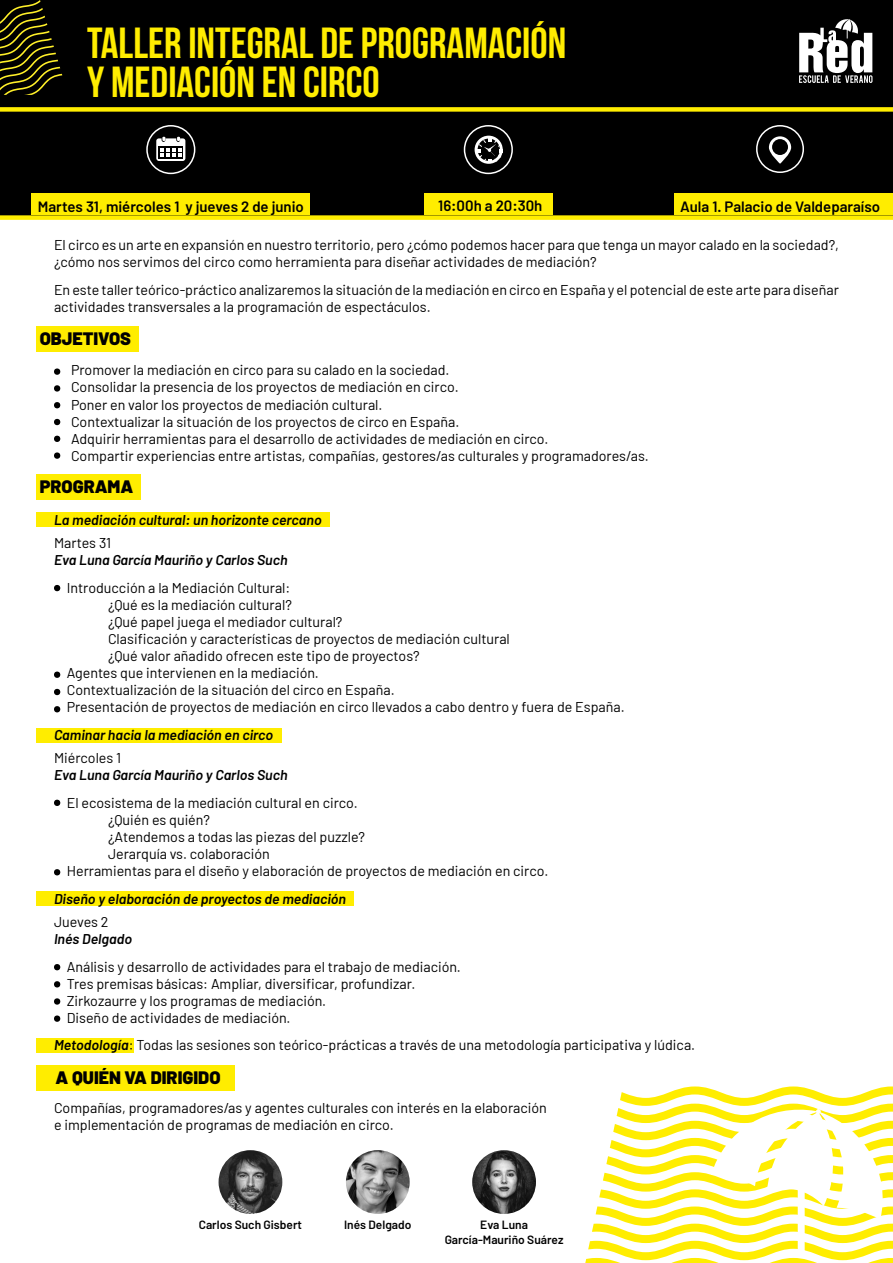
<style>
.page{position:relative;width:893px;height:1263px;background:#fff}
.page>*{position:absolute;margin:0;border:0;box-sizing:border-box;transform-origin:0 0}
.t1{font:700 43.5px "Bebas Neue";color:#ffed00}
.t2{font:900 18px "Barlow";color:#000}
.t3{font:600 15px "Barlow";color:#000}
.t4{font:14.25px/17.1px "Barlow";color:#000}
.t5{font:italic 600 14.25px "Barlow";color:#000}
.t6{font:600 12px "Barlow";color:#000}
.s1{font-weight:600;font-style:italic}
</style>
<div class="page">
<div style="left:36px;top:1038px;width:98px;height:15px;background:#ffed00"></div>
<div style="left:36px;top:891px;width:318px;height:15px;background:#ffed00"></div>
<div style="left:36px;top:728px;width:245px;height:15px;background:#ffed00"></div>
<div style="left:36px;top:327px;width:103px;height:25px;background:#ffed00"></div>
<div style="left:36px;top:512px;width:294px;height:15px;background:#ffed00"></div>
<div style="left:1px;top:0;width:892px;height:109px;background:#000"></div>
<svg style="left:0;top:0;width:62px;height:95px"></svg>
<svg style="left:799px;top:19px;width:73px;height:64px"></svg>
<svg style="left:0;top:107px;width:893px;height:113px;background:#1a1800"></svg>
<div style="left:464px;top:126px;width:48px;height:47px;background:#000;border-radius:50%"></div>
<div style="left:464px;top:125px;width:49px;height:49px;border:2px solid #fff;border-radius:50%"></div>
<div style="left:475px;top:136px;width:28px;height:28px;background:#fff;border-radius:50%"></div>
<svg style="left:478px;top:139px;width:24px;height:24px"></svg>
<div style="left:424px;top:193px;width:129px;height:22px;background:#ffed00"></div>
<div style="left:757px;top:126px;width:46px;height:46px;background:#000;border-radius:50%"></div>
<div style="left:756px;top:125px;width:48px;height:48px;border:2px solid #fff;border-radius:50%"></div>
<svg style="left:769px;top:136px;width:22px;height:28px"></svg>
<div style="left:772px;top:139px;width:16px;height:16px;background:#000;border-radius:50%"></div>
<div style="left:36px;top:475px;width:104px;height:25px;background:#ffed00"></div>
<div style="left:147px;top:126px;width:48px;height:47px;background:#000;border-radius:50%"></div>
<div style="left:146px;top:125px;width:49px;height:49px;border:2px solid #fff;border-radius:50%"></div>
<svg style="left:156px;top:137px;width:29px;height:24px"></svg>
<div style="left:32px;top:193px;width:278px;height:22px;background:#ffed00"></div>
<div style="left:36px;top:1065px;width:199px;height:25px;background:#ffed00"></div>
<img style="left:472px;top:1150px;width:64px;height:64px;border-radius:32px">
<img style="left:219px;top:1150px;width:63px;height:64px;border-radius:32px">
<img style="left:346px;top:1150px;width:64px;height:64px;border-radius:32px">
<svg style="left:585px;top:1086px;width:308px;height:177px"></svg>
<svg style="left:711px;top:1103px;width:180px;height:152px"></svg>
<svg style="left:54px;top:368px;width:6px;height:7px"></svg>
<svg style="left:54px;top:385px;width:6px;height:7px"></svg>
<svg style="left:54px;top:402px;width:6px;height:6px"></svg>
<svg style="left:54px;top:419px;width:6px;height:6px"></svg>
<svg style="left:54px;top:436px;width:6px;height:6px"></svg>
<svg style="left:54px;top:452px;width:6px;height:7px"></svg>
<svg style="left:54px;top:585px;width:6px;height:6px"></svg>
<svg style="left:54px;top:671px;width:6px;height:7px"></svg>
<svg style="left:54px;top:689px;width:6px;height:6px"></svg>
<svg style="left:54px;top:706px;width:6px;height:6px"></svg>
<svg style="left:54px;top:800px;width:6px;height:6px"></svg>
<svg style="left:54px;top:869px;width:6px;height:6px"></svg>
<svg style="left:54px;top:964px;width:6px;height:6px"></svg>
<svg style="left:54px;top:981px;width:6px;height:6px"></svg>
<svg style="left:54px;top:998px;width:6px;height:7px"></svg>
<svg style="left:54px;top:1015px;width:6px;height:7px"></svg>
<div style="left:674px;top:193px;width:219px;height:22px;background:#ffed00"></div>
<p class="t1" style="left:87px;top:19px;width:481px">TALLER INTEGRAL DE PROGRAMACIÓN</p>
<p class="t1" style="left:87px;top:58px;width:294px">Y MEDIACIÓN EN CIRCO</p>
<p class="t3" style="left:38px;top:197px;width:268px">Martes 31, miércoles 1 y jueves 2 de junio</p>
<p class="t3" style="left:438px;top:197px;width:106px">16:00h a 20:30h</p>
<p class="t3" style="left:680px;top:197px;width:202px">Aula 1. Palacio de Valdeparaíso</p>
<p class="t4" style="left:54px;top:235px;width:786px">El circo es un arte en expansión en nuestro territorio, pero ¿cómo podemos hacer para que tenga un mayor calado en la sociedad?, ¿cómo nos servimos del circo como herramienta para diseñar actividades de mediación?</p>
<p class="t4" style="left:54px;top:280px;width:786px">En este taller teórico-práctico analizaremos la situación de la mediación en circo en España y el potencial de este arte para diseñar actividades transversales a la programación de espectáculos.</p>
<p class="t2" style="left:40px;top:325px;width:93px">OBJETIVOS</p>
<p class="t4" style="left:71px;top:361px;width:380px">Promover la mediación en circo para su calado en la sociedad.</p>
<p class="t4" style="left:71px;top:378px;width:389px">Consolidar la presencia de los proyectos de mediación en circo.</p>
<p class="t4" style="left:71px;top:395px;width:313px">Poner en valor los proyectos de mediación cultural.</p>
<p class="t4" style="left:71px;top:412px;width:390px">Contextualizar la situación de los proyectos de circo en España.</p>
<p class="t4" style="left:71px;top:429px;width:479px">Adquirir herramientas para el desarrollo de actividades de mediación en circo.</p>
<p class="t4" style="left:71px;top:446px;width:579px">Compartir experiencias entre artistas, compañías, gestores/as culturales y programadores/as.</p>
<p class="t2" style="left:40px;top:473px;width:95px">PROGRAMA</p>
<p class="t5" style="left:54px;top:511px;width:269px">La mediación cultural: un horizonte cercano</p>
<p class="t4" style="left:54px;top:533px;width:59px">Martes 31</p>
<p class="t5" style="left:54px;top:551px;width:235px">Eva Luna García Mauriño y Carlos Such</p>
<p class="t4" style="left:67px;top:578px;width:225px">Introducción a la Mediación Cultural:</p>
<p class="t4" style="left:108px;top:595px;width:185px">¿Qué es la mediación cultural?</p>
<p class="t4" style="left:108px;top:612px;width:236px">¿Qué papel juega el mediador cultural?</p>
<p class="t4" style="left:108px;top:629px;width:403px">Clasificación y características de proyectos de mediación cultural</p>
<p class="t4" style="left:108px;top:646px;width:313px">¿Qué valor añadido ofrecen este tipo de proyectos?</p>
<p class="t4" style="left:67px;top:663px;width:254px">Agentes que intervienen en la mediación.</p>
<p class="t4" style="left:67px;top:680px;width:329px">Contextualización de la situación del circo en España.</p>
<p class="t4" style="left:67px;top:697px;width:559px">Presentación de proyectos de mediación en circo llevados a cabo dentro y fuera de España.</p>
<p class="t5" style="left:54px;top:726px;width:221px">Caminar hacia la mediación en circo</p>
<p class="t4" style="left:54px;top:748px;width:69px">Miércoles 1</p>
<p class="t5" style="left:54px;top:766px;width:235px">Eva Luna García Mauriño y Carlos Such</p>
<p class="t4" style="left:67px;top:793px;width:293px">El ecosistema de la mediación cultural en circo.</p>
<p class="t4" style="left:108px;top:810px;width:104px">¿Quién es quién?</p>
<p class="t4" style="left:108px;top:827px;width:259px">¿Atendemos a todas las piezas del puzzle?</p>
<p class="t4" style="left:108px;top:844px;width:163px">Jerarquía vs. colaboración</p>
<p class="t4" style="left:67px;top:861px;width:483px">Herramientas para el diseño y elaboración de proyectos de mediación en circo.</p>
<p class="t5" style="left:54px;top:890px;width:294px">Diseño y elaboración de proyectos de mediación</p>
<p class="t4" style="left:54px;top:912px;width:56px">Jueves 2</p>
<p class="t5" style="left:54px;top:930px;width:80px">Inés Delgado</p>
<p class="t4" style="left:67px;top:957px;width:396px">Análisis y desarrollo de actividades para el trabajo de mediación.</p>
<p class="t4" style="left:67px;top:974px;width:350px">Tres premisas básicas: Ampliar, diversificar, profundizar.</p>
<p class="t4" style="left:67px;top:991px;width:261px">Zirkozaurre y los programas de mediación.</p>
<p class="t4" style="left:67px;top:1008px;width:225px">Diseño de actividades de mediación.</p>
<p class="t4" style="left:54px;top:1036px;width:643px"><span class="s1">Metodología</span>: Todas las sesiones son teórico-prácticas a través de una metodología participativa y lúdica.</p>
<p class="t2" style="left:56px;top:1064px;width:166px">A QUIÉN VA DIRIGIDO</p>
<p class="t4" style="left:54px;top:1098px;width:494px">Compañías, programadores/as y agentes culturales con interés en la elaboración</p>
<p class="t4" style="left:54px;top:1116px;width:341px">e implementación de programas de mediación en circo.</p>
<p class="t6" style="left:199px;top:1217px;width:105px">Carlos Such Gisbert</p>
<p class="t6" style="left:344px;top:1217px;width:69px">Inés Delgado</p>
<p class="t6" style="left:480px;top:1217px;width:49px">Eva Luna</p>
<p class="t6" style="left:445px;top:1232px;width:120px">García-Mauriño Suárez</p>
</div>
